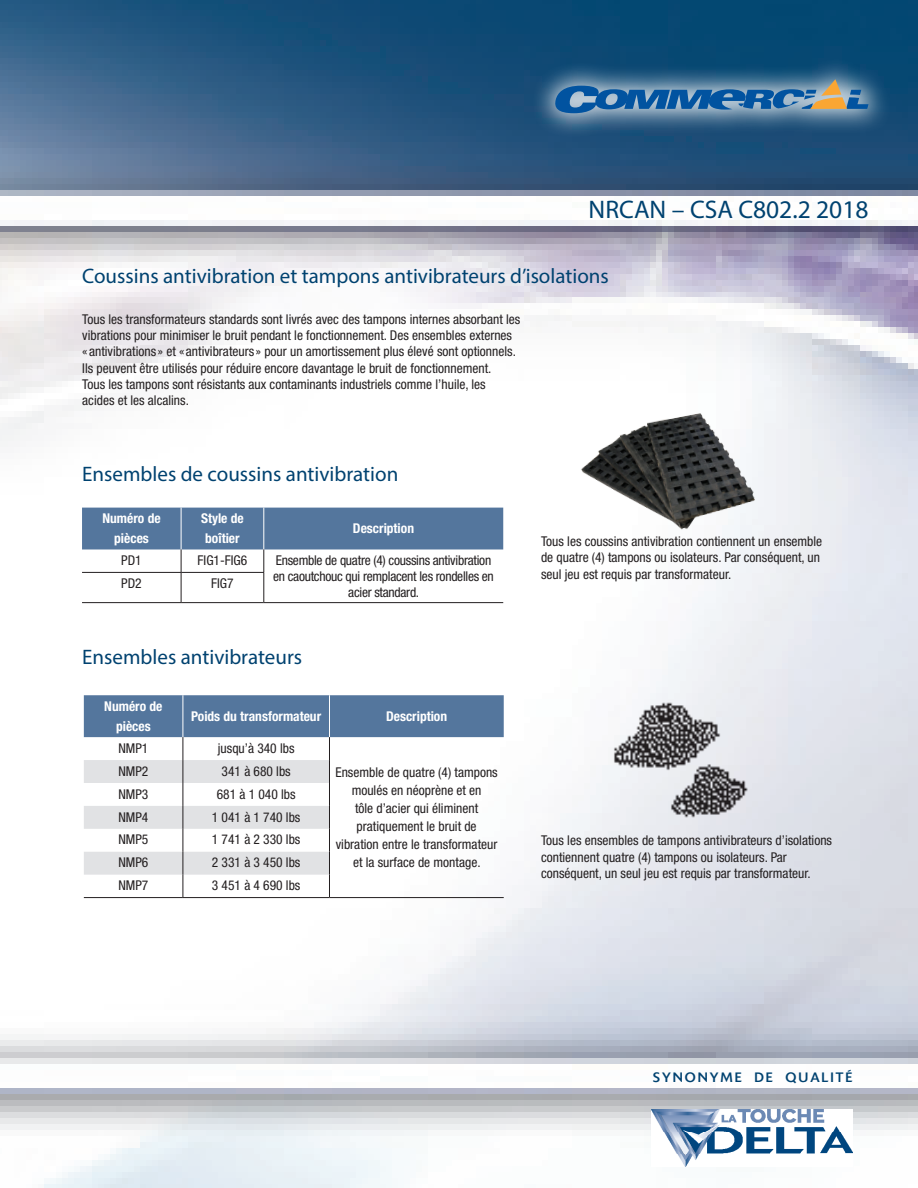
<style>
.page{position:relative;width:918px;height:1188px;background:#fff}
.page>*{position:absolute;margin:0;border:0;box-sizing:border-box;transform-origin:0 0}
.t1{font:25.5px "Myriad Pro";color:#004270}
.SOUS-TITRE_1{font:21px "Myriad Pro";color:#004270}
.Voltage_Heading{font:condensed 13.5px/16.2px "Helvetica Neue LT Std";color:#231f20}
.Voltage_Heading-2{font:condensed 13.5px/15.8px "Helvetica Neue LT Std";letter-spacing:-.02em;color:#231f20;text-align:center}
.Voltage_Heading-3{font:700 condensed 13.5px/20.2px "Helvetica Neue LT Std";color:#fff;text-align:center}
.t2{font:13.5px "Delta";letter-spacing:.145em;color:#004270}
</style>
<div class="page">
<img style="left:0;top:0;width:918px;height:1188px">
<div style="left:531px;top:56px;width:362px;height:83px;background:#fff;opacity:.85"></div>
<svg style="left:554px;top:79px;width:315px;height:34px;background:#5581a6"></svg>
<hr style="left:264px;top:602px;width:239px;height:1px;background:#231f20">
<svg style="left:82px;top:508px;width:421px;height:94px"></svg>
<hr style="left:82px;top:602px;width:99px;height:1px;background:#231f20">
<hr style="left:181px;top:602px;width:83px;height:1px;background:#231f20">
<hr style="left:82px;top:572px;width:99px;height:1px;background:#231f20">
<hr style="left:181px;top:572px;width:83px;height:1px;background:#231f20">
<img style="left:572px;top:401px;width:196px;height:150px">
<hr style="left:329px;top:897px;width:175px;height:1px;background:#231f20">
<hr style="left:84px;top:897px;width:99px;height:1px;background:#231f20">
<hr style="left:183px;top:897px;width:146px;height:1px;background:#231f20">
<svg style="left:84px;top:695px;width:420px;height:202px"></svg>
<img style="left:610px;top:701px;width:145px;height:117px">
<img style="left:651px;top:1110px;width:202px;height:57px">
<p class="t1" style="left:589px;top:194px;width:281px">NRCAN – CSA C802.2 2018</p>
<p class="SOUS-TITRE_1" style="left:82px;top:263px;width:528px">Coussins antivibration et tampons antivibrateurs d’isolations</p>
<p class="Voltage_Heading" style="left:82px;top:311px;width:440px">Tous les transformateurs standards sont livrés avec des tampons internes absorbant les vibrations pour minimiser le bruit pendant le fonctionnement. Des ensembles externes « antivibrations » et « antivibrateurs » pour un amortissement plus élevé sont optionnels.<br>Ils peuvent être utilisés pour réduire encore davantage le bruit de fonctionnement.<br>Tous les tampons sont résistants aux contaminants industriels comme l’huile, les acides et les alcalins.</p>
<p class="SOUS-TITRE_1" style="left:82px;top:461px;width:318px">Ensembles de coussins antivibration</p>
<p class="Voltage_Heading-3" style="left:102px;top:508px;width:60px">Numéro de pièces</p>
<p class="Voltage_Heading-3" style="left:201px;top:508px;width:44px">Style de boîtier</p>
<p class="Voltage_Heading-3" style="left:353px;top:518px;width:63px">Description</p>
<p class="Voltage_Heading" style="left:121px;top:552px;width:22px">PD1</p>
<p class="Voltage_Heading" style="left:198px;top:552px;width:51px">FIG1-FIG6</p>
<p class="Voltage_Heading-2" style="left:273px;top:552px;width:222px">Ensemble de quatre (4) coussins antivibration en caoutchouc qui remplacent les rondelles en acier standard.</p>
<p class="Voltage_Heading" style="left:121px;top:575px;width:22px">PD2</p>
<p class="Voltage_Heading" style="left:211px;top:575px;width:24px">FIG7</p>
<p class="SOUS-TITRE_1" style="left:82px;top:644px;width:221px">Ensembles antivibrateurs</p>
<p class="Voltage_Heading-3" style="left:104px;top:696px;width:60px">Numéro de pièces</p>
<p class="Voltage_Heading-3" style="left:191px;top:706px;width:132px">Poids du transformateur</p>
<p class="Voltage_Heading-3" style="left:386px;top:706px;width:63px">Description</p>
<p class="Voltage_Heading" style="left:118px;top:740px;width:31px">NMP1</p>
<p class="Voltage_Heading" style="left:218px;top:740px;width:78px">jusqu’à 340 lbs</p>
<p class="Voltage_Heading" style="left:335px;top:763px;width:164px;line-height:18px;text-align:center">Ensemble de quatre (4) tampons moulés en néoprène et en<br>tôle d’acier qui éliminent pratiquement le bruit de vibration entre le transformateur et la surface de montage.</p>
<p class="Voltage_Heading" style="left:118px;top:763px;width:31px">NMP2</p>
<p class="Voltage_Heading" style="left:222px;top:763px;width:71px">341 à 680 lbs</p>
<p class="Voltage_Heading" style="left:118px;top:786px;width:31px">NMP3</p>
<p class="Voltage_Heading" style="left:217px;top:786px;width:80px">681 à 1 040 lbs</p>
<p class="Voltage_Heading" style="left:118px;top:809px;width:31px">NMP4</p>
<p class="Voltage_Heading" style="left:212px;top:809px;width:90px">1 041 à 1 740 lbs</p>
<p class="Voltage_Heading" style="left:118px;top:831px;width:31px">NMP5</p>
<p class="Voltage_Heading" style="left:212px;top:831px;width:90px">1 741 à 2 330 lbs</p>
<p class="Voltage_Heading" style="left:118px;top:854px;width:31px">NMP6</p>
<p class="Voltage_Heading" style="left:212px;top:854px;width:90px">2 331 à 3 450 lbs</p>
<p class="Voltage_Heading" style="left:118px;top:877px;width:31px">NMP7</p>
<p class="Voltage_Heading" style="left:212px;top:877px;width:90px">3 451 à 4 690 lbs</p>
<p class="Voltage_Heading" style="left:541px;top:533px;width:283px">Tous les coussins antivibration contiennent un ensemble de quatre (4) tampons ou isolateurs. Par conséquent, un seul jeu est requis par transformateur.</p>
<p class="Voltage_Heading" style="left:541px;top:832px;width:293px">Tous les ensembles de tampons antivibrateurs d’isolations contiennent quatre (4) tampons ou isolateurs. Par conséquent, un seul jeu est requis par transformateur.</p>
<p class="t2" style="left:653px;top:1070px;width:201px">SYNONYME DE QUALITÉ</p>
</div>
